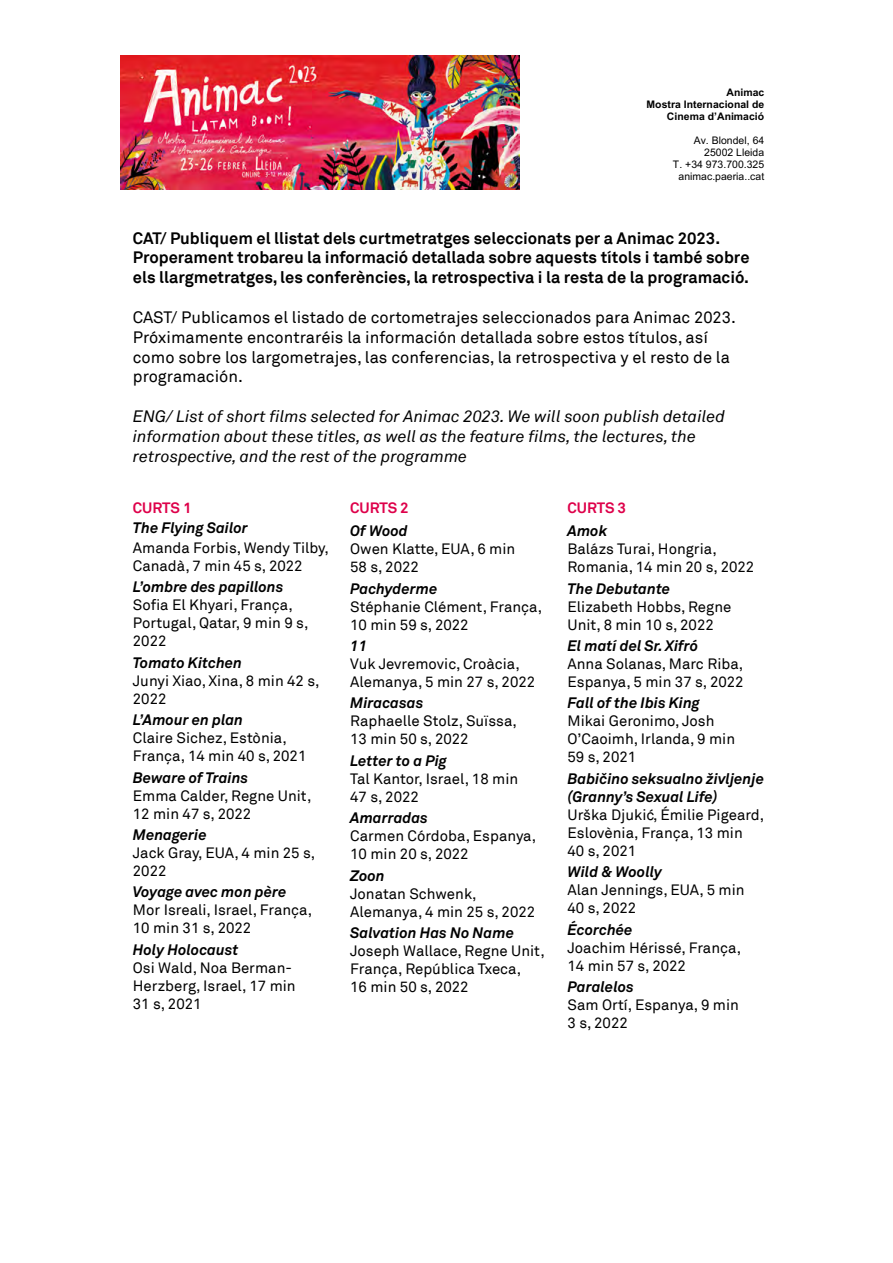
<style>
.page{position:relative;width:893px;height:1263px;background:#fff}
.page>*{position:absolute;margin:0;border:0;box-sizing:border-box;transform-origin:0 0}
.t1{font:16.5px/19.8px "Akkurat";color:#000}
.t2{font:700 16.5px/19.8px "Akkurat";color:#000}
.t3{font:italic 16.5px/19.8px "Akkurat";color:#000}
.t4{font:15px/18px "Akkurat";color:#000}
.t5{font:italic 700 15px/18px "Akkurat Pro";color:#000}
.t6{font:700 15px "Akkurat";letter-spacing:-.005em;color:#de004a}
.t7{font:10.5px/12.1px "Arial";letter-spacing:.005em;color:#000;text-align:right}
.t8{font:700 10.5px/12px "Arial";letter-spacing:.005em;color:#000;text-align:right}
</style>
<div class="page">
<img style="left:120px;top:55px;width:400px;height:135px">
<p class="t8" style="left:646px;top:86px;width:119px">Animac<br>Mostra Internacional de<br>Cinema d’Animació</p>
<p class="t7" style="left:673px;top:134px;width:93px">Av. Blondel, 64<br>25002 Lleida<br>T. +34 973.700.325 animac.paeria..cat</p>
<p class="t2" style="left:133px;top:228px;width:618px">CAT/ Publiquem el llistat dels curtmetratges seleccionats per a Animac 2023.<br>Properament trobareu la informació detallada sobre aquests títols i també sobre els llargmetratges, les conferències, la retrospectiva i la resta de la programació.</p>
<p class="t1" style="left:133px;top:308px;width:605px">CAST/ Publicamos el listado de cortometrajes seleccionados para Animac 2023.<br>Próximamente encontraréis la información detallada sobre estos títulos, así como sobre los largometrajes, las conferencias, la retrospectiva y el resto de la programación.</p>
<p class="t3" style="left:133px;top:407px;width:594px">ENG/ List of short films selected for Animac 2023. We will soon publish detailed information about these titles, as well as the feature films, the lectures, the retrospective, and the rest of the programme</p>
<p class="t6" style="left:133px;top:498px;width:60px">CURTS 1</p>
<p class="t5" style="left:133px;top:518px;width:117px">The Flying Sailor</p>
<p class="t4" style="left:133px;top:539px;width:197px">Amanda Forbis, Wendy Tilby,<br>Canadà, 7 min 45 s, 2022</p>
<p class="t5" style="left:133px;top:578px;width:152px">L’ombre des papillons</p>
<p class="t4" style="left:133px;top:596px;width:177px">Sofia El Khyari, França,<br>Portugal, Qatar, 9 min 9 s,<br>2022</p>
<p class="t5" style="left:133px;top:653px;width:111px">Tomato Kitchen</p>
<p class="t4" style="left:133px;top:672px;width:188px">Junyi Xiao, Xina, 8 min 42 s,<br>2022</p>
<p class="t5" style="left:133px;top:711px;width:112px">L’Amour en plan</p>
<p class="t4" style="left:133px;top:729px;width:175px">Claire Sichez, Estònia,<br>França, 14 min 40 s, 2021</p>
<p class="t5" style="left:133px;top:768px;width:117px">Beware of Trains</p>
<p class="t4" style="left:133px;top:787px;width:180px">Emma Calder, Regne Unit,<br>12 min 47 s, 2022</p>
<p class="t5" style="left:133px;top:826px;width:75px">Menagerie</p>
<p class="t4" style="left:133px;top:844px;width:184px">Jack Gray, EUA, 4 min 25 s,<br>2022</p>
<p class="t5" style="left:133px;top:883px;width:155px">Voyage avec mon père</p>
<p class="t4" style="left:133px;top:901px;width:181px">Mor Isreali, Israel, França,<br>10 min 31 s, 2022</p>
<p class="t5" style="left:133px;top:940px;width:107px">Holy Holocaust</p>
<p class="t4" style="left:133px;top:959px;width:164px">Osi Wald, Noa Berman-<br>Herzberg, Israel, 17 min<br>31 s, 2021</p>
<p class="t6" style="left:350px;top:498px;width:60px">CURTS 2</p>
<p class="t5" style="left:350px;top:522px;width:59px">Of Wood</p>
<p class="t4" style="left:350px;top:540px;width:167px">Owen Klatte, EUA, 6 min<br>58 s, 2022</p>
<p class="t5" style="left:350px;top:579px;width:89px">Pachyderme</p>
<p class="t4" style="left:350px;top:598px;width:193px">Stéphanie Clément, França,<br>10 min 59 s, 2022</p>
<p class="t5" style="left:350px;top:637px;width:19px">11</p>
<p class="t4" style="left:350px;top:655px;width:186px">Vuk Jevremovic, Croàcia,<br>Alemanya, 5 min 27 s, 2022</p>
<p class="t5" style="left:350px;top:694px;width:75px">Miracasas</p>
<p class="t4" style="left:350px;top:712px;width:168px">Raphaelle Stolz, Suïssa,<br>13 min 50 s, 2022</p>
<p class="t5" style="left:350px;top:752px;width:98px">Letter to a Pig</p>
<p class="t4" style="left:350px;top:770px;width:170px">Tal Kantor, Israel, 18 min<br>47 s, 2022</p>
<p class="t5" style="left:350px;top:809px;width:79px">Amarradas</p>
<p class="t4" style="left:350px;top:827px;width:188px">Carmen Córdoba, Espanya,<br>10 min 20 s, 2022</p>
<p class="t5" style="left:350px;top:866px;width:36px">Zoon</p>
<p class="t4" style="left:350px;top:885px;width:186px">Jonatan Schwenk,<br>Alemanya, 4 min 25 s, 2022</p>
<p class="t5" style="left:350px;top:924px;width:165px">Salvation Has No Name</p>
<p class="t4" style="left:350px;top:942px;width:196px">Joseph Wallace, Regne Unit,<br>França, República Txeca,<br>16 min 50 s, 2022</p>
<p class="t6" style="left:567px;top:498px;width:60px">CURTS 3</p>
<p class="t5" style="left:567px;top:522px;width:41px">Amok</p>
<p class="t4" style="left:567px;top:540px;width:188px">Balázs Turai, Hongria,<br>Romania, 14 min 20 s, 2022</p>
<p class="t5" style="left:567px;top:579px;width:104px">The Debutante</p>
<p class="t4" style="left:567px;top:598px;width:165px">Elizabeth Hobbs, Regne<br>Unit, 8 min 10 s, 2022</p>
<p class="t5" style="left:567px;top:637px;width:132px">El matí del Sr. Xifró</p>
<p class="t4" style="left:567px;top:655px;width:178px">Anna Solanas, Marc Riba,<br>Espanya, 5 min 37 s, 2022</p>
<p class="t5" style="left:567px;top:694px;width:134px">Fall of the Ibis King</p>
<p class="t4" style="left:567px;top:713px;width:169px">Mikai Geronimo, Josh<br>O’Caoimh, Irlanda, 9 min<br>59 s, 2021</p>
<p class="t5" style="left:567px;top:770px;width:198px">Babičino seksualno življenje (Granny’s Sexual Life)</p>
<p class="t4" style="left:567px;top:806px;width:198px">Urška Djukic´, Émilie Pigeard,<br>Eslovènia, França, 13 min<br>40 s, 2021</p>
<p class="t5" style="left:567px;top:863px;width:96px">Wild &amp; Woolly</p>
<p class="t4" style="left:567px;top:881px;width:179px">Alan Jennings, EUA, 5 min<br>40 s, 2022</p>
<p class="t5" style="left:567px;top:920px;width:67px">Écorchée</p>
<p class="t4" style="left:567px;top:939px;width:175px">Joachim Hérissé, França,<br>14 min 57 s, 2022</p>
<p class="t5" style="left:567px;top:978px;width:68px">Paralelos</p>
<p class="t4" style="left:567px;top:996px;width:173px">Sam Ortí, Espanya, 9 min<br>3 s, 2022</p>
</div>
